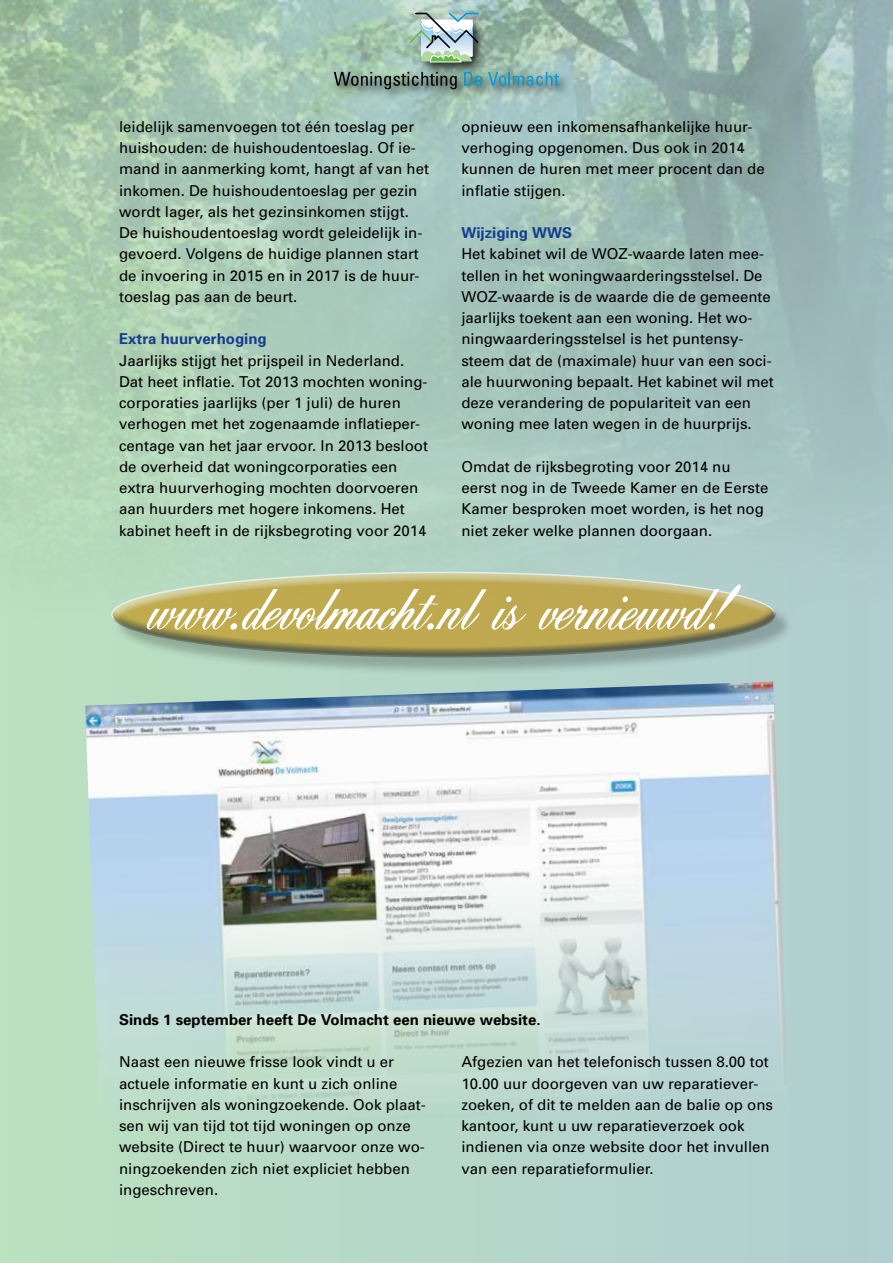
<style>
.page{position:relative;width:893px;height:1263px;background:#b6d6ca}
.page>*{position:absolute;margin:0;border:0;box-sizing:border-box;transform-origin:0 0}
.t1{font:67.5px "Fleurish Script";color:#fff}
.t2{font:15px/21.3px "Univers";color:#000}
.t3{font:700 15px "Univers";color:#000}
.t4{font:700 15px "Univers";color:#143e8e}
</style>
<div class="page">
<img style="left:85px;top:681px;width:701px;height:420px">
<img style="left:0;top:0;width:893px;height:668px">
<div style="left:331px;top:9px;width:240px;height:92px;background:#000;opacity:.75"></div>
<svg style="left:408px;top:13px;width:72px;height:50px;background:#a8c2ba"></svg>
<svg style="left:334px;top:72px;width:123px;height:17px;background:#667c71"></svg>
<svg style="left:464px;top:72px;width:18px;height:14px"></svg>
<svg style="left:488px;top:72px;width:71px;height:14px"></svg>
<div style="left:114px;top:574px;width:680px;height:102px;background:#000;opacity:.35"></div>
<div style="left:110px;top:570px;width:666px;height:49px;background:#fff;opacity:.75"></div>
<div style="left:110px;top:606px;width:666px;height:54px;background:#000;opacity:.75"></div>
<p class="t2" style="left:119px;top:116px;width:312px">leidelijk samenvoegen tot één toeslag per huishouden: de huishoudentoeslag. Of ie&shy;mand in aanmerking komt, hangt af van het inkomen. De huishoudentoeslag per gezin wordt lager, als het gezinsinkomen stijgt.<br>De huishoudentoeslag wordt geleidelijk in&shy;gevoerd. Volgens de huidige plannen start de invoering in 2015 en in 2017 is de huur&shy;toeslag pas aan de beurt.</p>
<p class="t4" style="left:119px;top:329px;width:149px">Extra huurverhoging</p>
<p class="t2" style="left:119px;top:349px;width:310px">Jaarlijks stijgt het prijspeil in Nederland.<br>Dat heet inflatie. Tot 2013 mochten woning&shy;corporaties jaarlijks (per 1 juli) de huren verhogen met het zogenaamde inflatieper&shy;centage van het jaar ervoor. In 2013 besloot de overheid dat woningcorporaties een extra huurverhoging mochten doorvoeren aan huurders met hogere inkomens. Het kabinet heeft in de rijksbegroting voor 2014</p>
<p class="t2" style="left:461px;top:116px;width:305px">opnieuw een inkomensafhankelijke huur&shy;verhoging opgenomen. Dus ook in 2014 kunnen de huren met meer procent dan de inflatie stijgen.</p>
<p class="t4" style="left:461px;top:223px;width:112px">Wijziging WWS</p>
<p class="t2" style="left:461px;top:243px;width:314px">Het kabinet wil de WOZ-waarde laten mee&shy;tellen in het woningwaarderingsstelsel. De WOZ-waarde is de waarde die de gemeente jaarlijks toekent aan een woning. Het wo&shy;ningwaarderingsstelsel is het puntensy&shy;steem dat de (maximale) huur van een soci&shy;ale huurwoning bepaalt. Het kabinet wil met deze verandering de populariteit van een woning mee laten wegen in de huurprijs.</p>
<p class="t2" style="left:461px;top:456px;width:309px">Omdat de rijksbegroting voor 2014 nu eerst nog in de Tweede Kamer en de Eerste Kamer besproken moet worden, is het nog niet zeker welke plannen doorgaan.</p>
<h1 class="t1" style="left:142px;top:566px;width:578px">www.devolmacht.nl is vernieuwd!</h1>
<p class="t3" style="left:119px;top:1010px;width:423px">Sinds 1 september heeft De Volmacht een nieuwe website.</p>
<p class="t2" style="left:119px;top:1051px;width:308px">Naast een nieuwe frisse look vindt u er actuele informatie en kunt u zich online inschrijven als woningzoekende. Ook plaat&shy;sen wij van tijd tot tijd woningen op onze website (Direct te huur) waarvoor onze wo&shy;ningzoekenden zich niet expliciet hebben ingeschreven.</p>
<p class="t2" style="left:461px;top:1051px;width:313px">Afgezien van het telefonisch tussen 8.00 tot 10.00 uur doorgeven van uw reparatiever&shy;zoeken, of dit te melden aan de balie op ons kantoor, kunt u uw reparatieverzoek ook indienen via onze website door het invullen van een reparatieformulier.</p>
</div>
